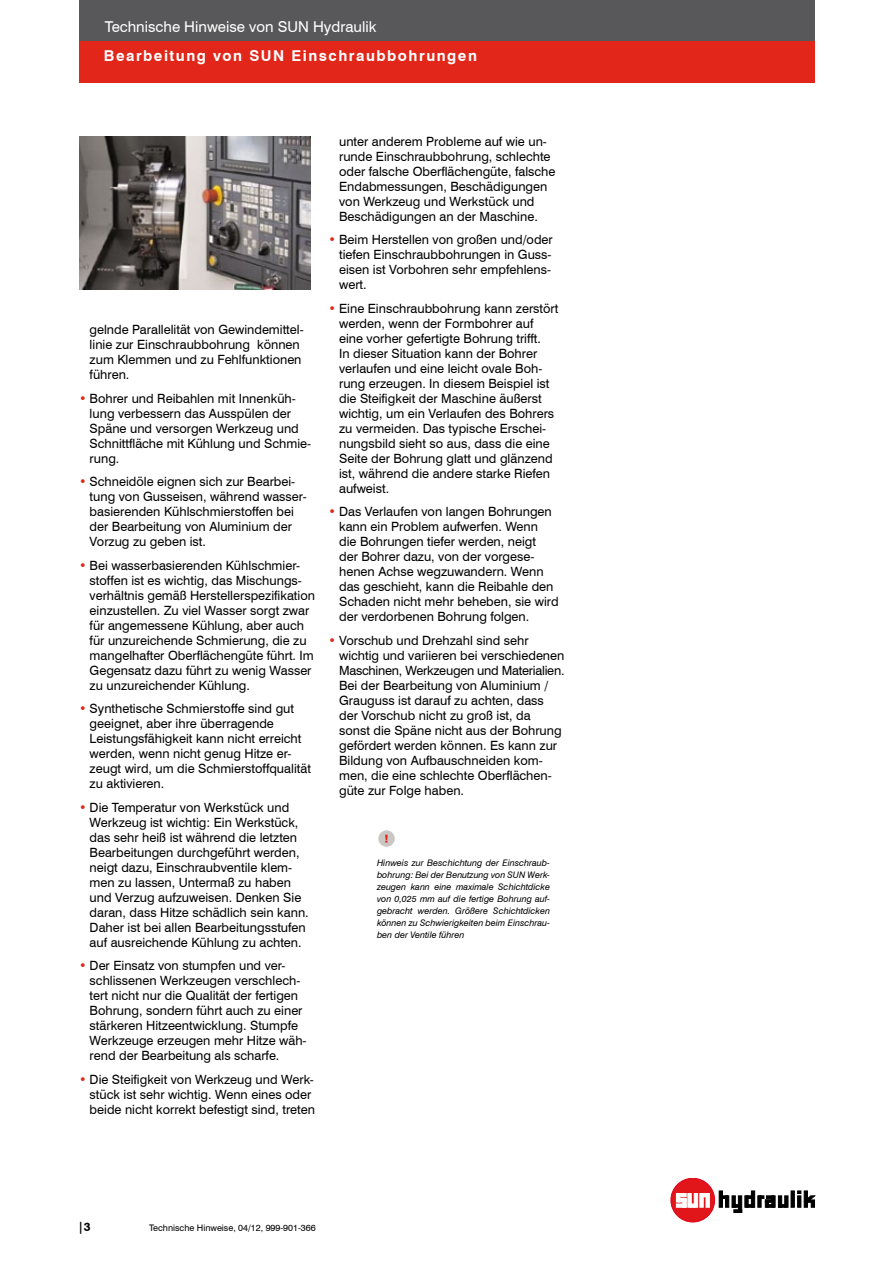
<style>
.page{position:relative;width:893px;height:1263px;background:#fff}
.page>*{position:absolute;margin:0;border:0;box-sizing:border-box;transform-origin:0 0}
.t1{font:700 15px "Swiss 721 BT";letter-spacing:.1em;color:#fff}
.t2{font:15px "Swiss 721 BT";color:#fff}
.t3{font:12.75px/15px "Swiss 721 BT";color:#000}
.t4{font:700 12px "Swiss 721 BT";color:#000}
.t5{font:italic 9px/12px "Swiss 721 BT";color:#000;text-align:justify}
.t6{font:9px "Swiss 721 BT";color:#000}
.s1{color:#e22619}
</style>
<div class="page">
<div style="left:79px;top:40px;width:736px;height:43px;background:#e22619"></div>
<div style="left:79px;top:0;width:736px;height:40px;background:#58585a"></div>
<div style="left:719px;top:1191px;width:3px;height:16px;background:#000;border:1px solid #000"></div>
<svg style="left:751px;top:1191px;width:4px;height:5px"></svg>
<svg style="left:720px;top:1196px;width:68px;height:16px"></svg>
<hr style="left:791px;top:1191px;width:3px;height:16px;background:#000">
<svg style="left:798px;top:1191px;width:17px;height:16px"></svg>
<div style="left:671px;top:1178px;width:44px;height:44px;background:#e1161a;border-radius:50%"></div>
<div style="left:671px;top:1178px;width:44px;height:44px;border:1px solid #e2001a;border-radius:50%"></div>
<div style="left:694px;top:1193px;width:4px;height:14px;background:#fff;border:1px solid #fff"></div>
<svg style="left:676px;top:1193px;width:19px;height:14px"></svg>
<hr style="left:700px;top:1193px;width:3px;height:14px;background:#fff">
<hr style="left:706px;top:1193px;width:3px;height:14px;background:#fff">
<svg style="left:703px;top:1193px;width:4px;height:4px"></svg>
<div style="left:378px;top:830px;width:17px;height:17px;background:#cac6c4;border-radius:50%"></div>
<svg style="left:385px;top:835px;width:3px;height:8px"></svg>
<img style="left:79px;top:136px;width:231px;height:154px">
<p class="t2" style="left:105px;top:17px;width:273px">Technische Hinweise von SUN Hydraulik</p>
<p class="t1" style="left:104px;top:47px;width:374px">Bearbeitung von SUN Einschraubbohrungen</p>
<p class="t3" style="left:89px;top:322px;width:216px">gelnde Parallelität von Gewindemittel&shy;linie zur Einschraubbohrung können zum Klemmen und zu Fehlfunktionen führen.</p>
<p class="t3" style="left:90px;top:391px;width:223px;text-indent:-11px"><span class="s1">•</span> Bohrer und Reibahlen mit Innenküh&shy;lung verbessern das Ausspülen der<br>Späne und versorgen Werkzeug und<br>Schnittfläche mit Kühlung und Schmie&shy;rung.</p>
<p class="t3" style="left:90px;top:474px;width:219px;text-indent:-11px"><span class="s1">•</span> Schneidöle eignen sich zur Bearbei&shy;tung von Gusseisen, während wasser&shy;basierenden Kühlschmierstoffen bei der Bearbeitung von Aluminium der Vorzug zu geben ist.</p>
<p class="t3" style="left:90px;top:558px;width:227px;text-indent:-11px"><span class="s1">•</span> Bei wasserbasierenden Kühlschmier&shy;stoffen ist es wichtig, das Mischungs&shy;verhältnis gemäß Herstellerspezifikation einzustellen. Zu viel Wasser sorgt zwar für angemessene Kühlung, aber auch für unzureichende Schmierung, die zu mangelhafter Oberflächengüte führt. Im Gegensatz dazu führt zu wenig Wasser zu unzureichender Kühlung.</p>
<p class="t3" style="left:90px;top:701px;width:223px;text-indent:-11px"><span class="s1">•</span> Synthetische Schmierstoffe sind gut geeignet, aber ihre überragende Leistungsfähigkeit kann nicht erreicht werden, wenn nicht genug Hitze er&shy;zeugt wird, um die Schmierstoffqualität zu aktivieren.</p>
<p class="t3" style="left:90px;top:800px;width:221px;text-indent:-11px"><span class="s1">•</span> Die Temperatur von Werkstück und Werkzeug ist wichtig: Ein Werkstück, das sehr heiß ist während die letzten Bearbeitungen durchgeführt werden, neigt dazu, Einschraubventile klem&shy;men zu lassen, Untermaß zu haben und Verzug aufzuweisen. Denken Sie daran, dass Hitze schädlich sein kann.<br>Daher ist bei allen Bearbeitungsstufen auf ausreichende Kühlung zu achten.</p>
<p class="t3" style="left:90px;top:958px;width:218px;text-indent:-11px"><span class="s1">•</span> Der Einsatz von stumpfen und ver&shy;schlissenen Werkzeugen verschlech&shy;tert nicht nur die Qualität der fertigen Bohrung, sondern führt auch zu einer stärkeren Hitzeentwicklung. Stumpfe Werkzeuge erzeugen mehr Hitze wäh&shy;rend der Bearbeitung als scharfe.</p>
<p class="t3" style="left:90px;top:1072px;width:227px;text-indent:-11px"><span class="s1">•</span> Die Steifigkeit von Werkzeug und Werk&shy;stück ist sehr wichtig. Wenn eines oder beide nicht korrekt befestigt sind, treten</p>
<p class="t3" style="left:339px;top:134px;width:218px">unter anderem Probleme auf wie un&shy;runde Einschraubbohrung, schlechte oder falsche Oberflächengüte, falsche Endabmessungen, Beschädigungen von Werkzeug und Werkstück und Beschädigungen an der Maschine.</p>
<p class="t3" style="left:339px;top:232px;width:215px;text-indent:-11px"><span class="s1">•</span> Beim Herstellen von großen und/oder tiefen Einschraubbohrungen in Guss&shy;eisen ist Vorbohren sehr empfehlens&shy;wert.</p>
<p class="t3" style="left:339px;top:301px;width:221px;text-indent:-11px"><span class="s1">•</span> Eine Einschraubbohrung kann zerstört werden, wenn der Formbohrer auf eine vorher gefertigte Bohrung trifft.<br>In dieser Situation kann der Bohrer verlaufen und eine leicht ovale Boh&shy;rung erzeugen. In diesem Beispiel ist die Steifigkeit der Maschine äußerst wichtig, um ein Verlaufen des Bohrers zu vermeiden. Das typische Erschei&shy;nungsbild sieht so aus, dass die eine Seite der Bohrung glatt und glänzend ist, während die andere starke Riefen aufweist.</p>
<p class="t3" style="left:339px;top:504px;width:221px;text-indent:-11px"><span class="s1">•</span> Das Verlaufen von langen Bohrungen kann ein Problem aufwerfen. Wenn<br>die Bohrungen tiefer werden, neigt<br>der Bohrer dazu, von der vorgese&shy;henen Achse wegzuwandern. Wenn das geschieht, kann die Reibahle den Schaden nicht mehr beheben, sie wird der verdorbenen Bohrung folgen.</p>
<p class="t3" style="left:339px;top:632px;width:227px;text-indent:-11px"><span class="s1">•</span> Vorschub und Drehzahl sind sehr wichtig und variieren bei verschiedenen Maschinen, Werkzeugen und Materialien.<br>Bei der Bearbeitung von Aluminium / Grauguss ist darauf zu achten, dass der Vorschub nicht zu groß ist, da sonst die Späne nicht aus der Bohrung gefördert werden können. Es kann zur Bildung von Aufbauschneiden kom&shy;men, die eine schlechte Oberflächen&shy;güte zur Folge haben.</p>
<p class="t5" style="left:377px;top:856px;width:174px">Hinweis zur Beschichtung der Einschraub&shy;bohrung: Bei der Benutzung von SUN Werk&shy;zeugen kann eine maximale Schichtdicke von 0,025 mm auf die fertige Bohrung auf&shy;gebracht werden. Größere Schichtdicken können zu Schwierigkeiten beim Einschrau&shy;ben der Ventile führen</p>
<p class="t4" style="left:78px;top:1220px;width:14px">|3</p>
<p class="t6" style="left:149px;top:1222px;width:168px">Technische Hinweise, 04/12, 999-901-366</p>
</div>
